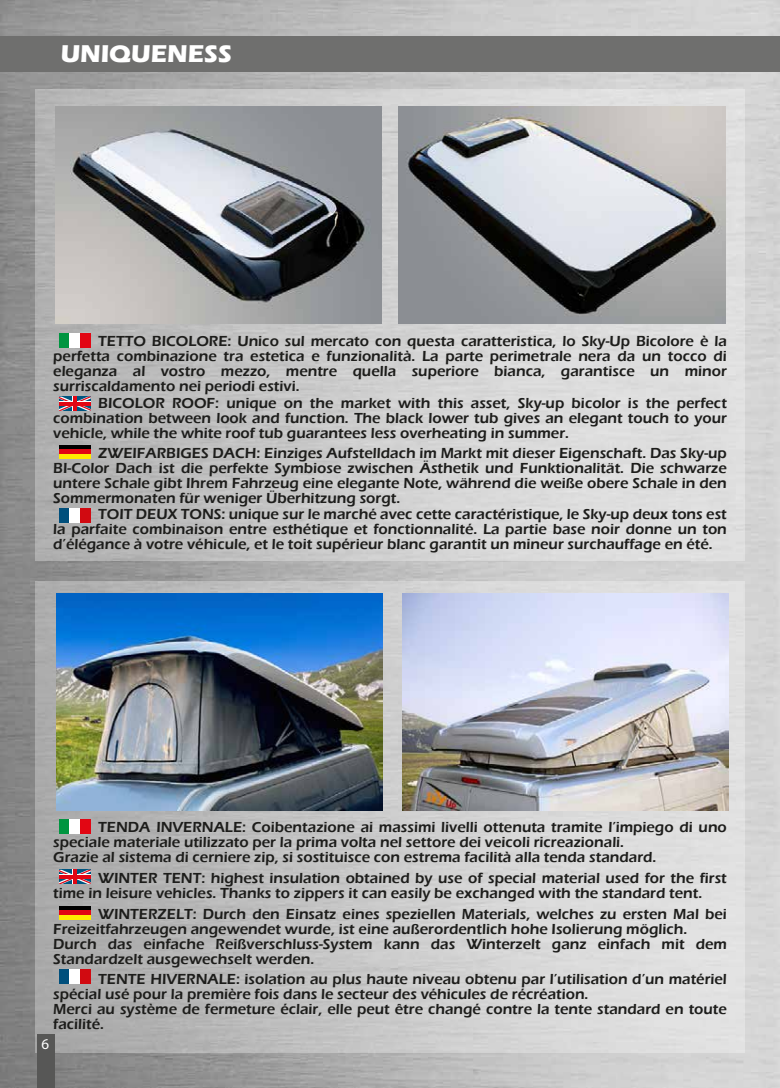
<style>
.page{position:relative;width:780px;height:1088px;background:#fff}
.page>*{position:absolute;margin:0;border:0;box-sizing:border-box;transform-origin:0 0}
.t1{font:700 25px "Eras ITC";color:#fff}
.t2{font:600 15px/15px "Eras ITC";color:#1d1d1b}
.t3{font:15px "Myriad Pro";color:#fff}
</style>
<div class="page">
<img style="left:0;top:0;width:780px;height:1088px">
<div style="left:0;top:36px;width:780px;height:35px;background:#6f6f6e"></div>
<div style="left:36px;top:89px;width:708px;height:472px;background:linear-gradient(to right,#b3b2b2,#e7e7e7)"></div>
<div style="left:36px;top:581px;width:708px;height:471px;background:linear-gradient(to right,#a9a9a9,#e8e8e8)"></div>
<div style="left:37px;top:1034px;width:18px;height:54px;background:#575756"></div>
<img style="left:55px;top:106px;width:326px;height:217px">
<img style="left:398px;top:106px;width:327px;height:217px">
<img style="left:402px;top:593px;width:326px;height:217px">
<img style="left:56px;top:593px;width:326px;height:217px">
<div style="left:59px;top:333px;width:10px;height:14px;background:#009540"></div>
<div style="left:69px;top:333px;width:11px;height:14px;background:#fff"></div>
<div style="left:80px;top:333px;width:11px;height:14px;background:#e20613"></div>
<div style="left:59px;top:819px;width:10px;height:14px;background:#009540"></div>
<div style="left:69px;top:819px;width:11px;height:14px;background:#fff"></div>
<div style="left:80px;top:819px;width:11px;height:14px;background:#e20613"></div>
<svg style="left:59px;top:397px;width:32px;height:14px"></svg>
<svg style="left:59px;top:401px;width:32px;height:5px"></svg>
<div style="left:72px;top:397px;width:5px;height:14px;background:#fff"></div>
<hr style="left:59px;top:402px;width:32px;height:3px;background:#e20613">
<hr style="left:73px;top:397px;width:4px;height:14px;background:#e20613">
<hr style="left:59px;top:445px;width:32px;height:4px;background:#000">
<div style="left:59px;top:449px;width:32px;height:5px;background:#e20613"></div>
<div style="left:59px;top:454px;width:32px;height:5px;background:#ffec00"></div>
<div style="left:59px;top:508px;width:10px;height:14px;background:#004f7c"></div>
<div style="left:69px;top:508px;width:11px;height:14px;background:#fff"></div>
<div style="left:80px;top:508px;width:11px;height:14px;background:#d10a11"></div>
<svg style="left:59px;top:870px;width:32px;height:14px"></svg>
<div style="left:59px;top:874px;width:32px;height:5px;background:#fff"></div>
<div style="left:72px;top:870px;width:5px;height:14px;background:#fff"></div>
<hr style="left:59px;top:875px;width:32px;height:4px;background:#e20613">
<hr style="left:73px;top:870px;width:4px;height:14px;background:#e20613">
<hr style="left:59px;top:906px;width:32px;height:4px;background:#000">
<div style="left:59px;top:910px;width:32px;height:5px;background:#e20613"></div>
<div style="left:59px;top:915px;width:32px;height:5px;background:#ffec00"></div>
<div style="left:59px;top:970px;width:10px;height:14px;background:#004f7c"></div>
<div style="left:69px;top:970px;width:11px;height:14px;background:#fff"></div>
<div style="left:80px;top:970px;width:11px;height:14px;background:#d10a11"></div>
<h1 class="t1" style="left:61px;top:39px;width:173px">UNIQUENESS</h1>
<p class="t2" style="left:53px;top:334px;width:675px;text-align:justify;text-indent:45px">TETTO BICOLORE: Unico sul mercato con questa caratteristica, lo Sky-Up Bicolore è la perfetta combinazione tra estetica e funzionalità. La parte perimetrale nera da un tocco di eleganza al vostro mezzo, mentre quella superiore bianca, garantisce un minor surriscaldamento nei periodi estivi.</p>
<p class="t2" style="left:53px;top:395px;width:675px;text-align:justify;text-indent:45px">BICOLOR ROOF: unique on the market with this asset, Sky-up bicolor is the perfect combination between look and function. The black lower tub gives an elegant touch to your vehicle, while the white roof tub guarantees less overheating in summer.</p>
<p class="t2" style="left:53px;top:445px;width:675px;text-align:justify;text-indent:45px">ZWEIFARBIGES DACH: Einziges Aufstelldach im Markt mit dieser Eigenschaft. Das Sky-up BI-Color Dach ist die perfekte Symbiose zwischen Ästhetik und Funktionalität. Die schwarze untere Schale gibt Ihrem Fahrzeug eine elegante Note, während die weiße obere Schale in den Sommermonaten für weniger Überhitzung sorgt.</p>
<p class="t2" style="left:53px;top:507px;width:675px;text-align:justify;text-indent:45px">TOIT DEUX TONS: unique sur le marché avec cette caractéristique, le Sky-up deux tons est la parfaite combinaison entre esthétique et fonctionnalité. La partie base noir donne un ton d’élégance à votre véhicule, et le toit supérieur blanc garantit un mineur surchauffage en été.</p>
<p class="t2" style="left:53px;top:820px;width:675px;text-indent:45px">TENDA INVERNALE: Coibentazione ai massimi livelli ottenuta tramite l’impiego di uno speciale materiale utilizzato per la prima volta nel settore dei veicoli ricreazionali.<br>Grazie al sistema di cerniere zip, si sostituisce con estrema facilità alla tenda standard.</p>
<p class="t2" style="left:53px;top:871px;width:675px;text-indent:45px">WINTER TENT: highest insulation obtained by use of special material used for the first time in leisure vehicles. Thanks to zippers it can easily be exchanged with the standard tent.</p>
<p class="t2" style="left:53px;top:907px;width:675px;text-indent:45px">WINTERZELT: Durch den Einsatz eines speziellen Materials, welches zu ersten Mal bei Freizeitfahrzeugen angewendet wurde, ist eine außerordentlich hohe Isolierung möglich.<br>Durch das einfache Reißverschluss-System kann das Winterzelt ganz einfach mit dem Standardzelt ausgewechselt werden.</p>
<p class="t2" style="left:53px;top:971px;width:675px;text-indent:45px">TENTE HIVERNALE: isolation au plus haute niveau obtenu par l’utilisation d’un matériel spécial usé pour la première fois dans le secteur des véhicules de récréation.<br>Merci au système de fermeture éclair, elle peut être changé contre la tente standard en toute facilité.</p>
<p class="t3" style="left:41px;top:1034px;width:9px">6</p>
</div>
